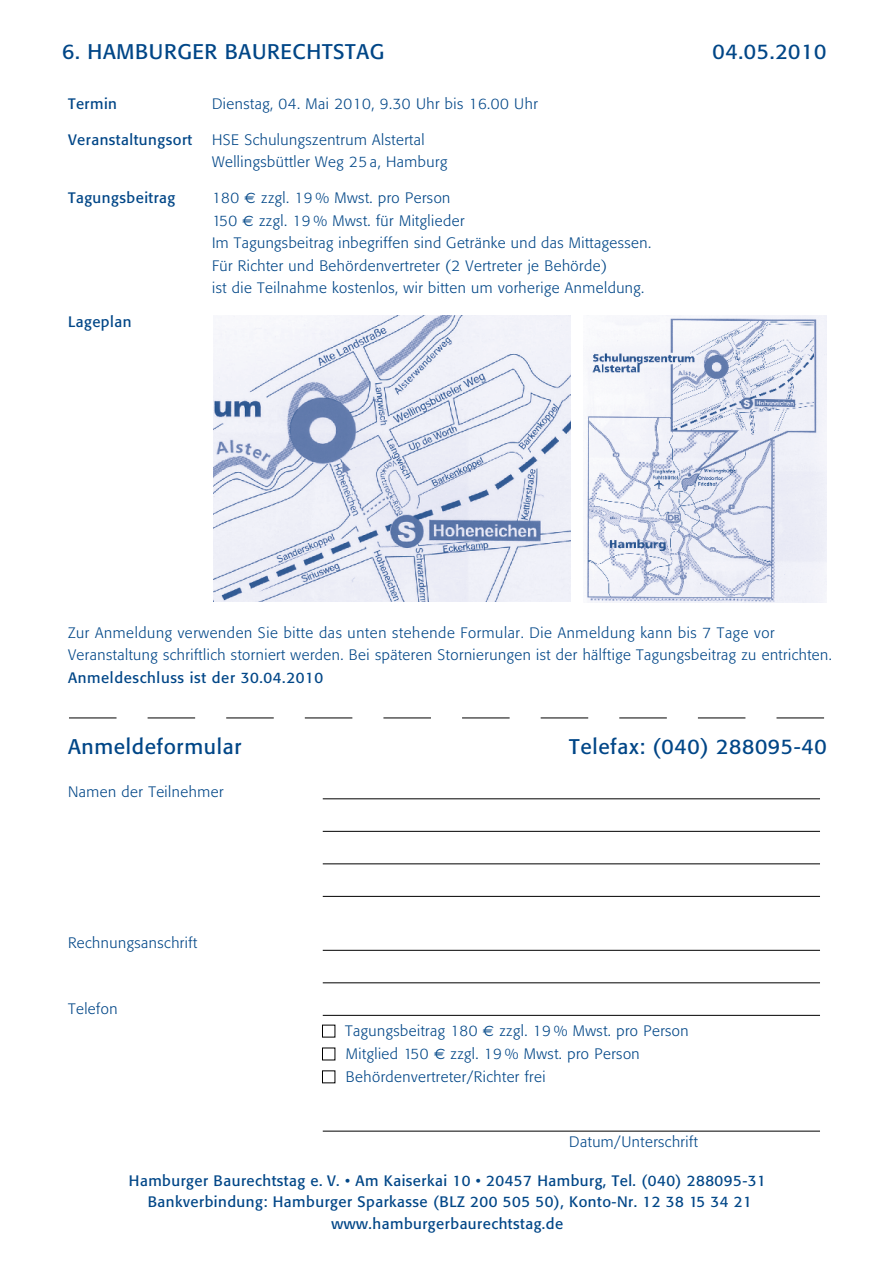
<style>
.page{position:relative;width:893px;height:1263px;background:#fff}
.page>*{position:absolute;margin:0;border:0;box-sizing:border-box;transform-origin:0 0}
.t1{font:21px "Formata BQ";letter-spacing:.035em;color:#004687}
.t2{font:300 15px/22.5px "Formata BQ";letter-spacing:.035em;color:#004687}
.t3{font:15px/20.9px "Formata BQ";letter-spacing:.035em;color:#004687;text-align:center}
.s1{font-family:"Euro Sans";font-weight:400}
</style>
<div class="page">
<svg style="left:69px;top:718px;width:755px;height:1px"></svg>
<hr style="left:323px;top:798px;width:497px;height:1px;background:#000">
<hr style="left:323px;top:831px;width:497px;height:1px;background:#000">
<hr style="left:323px;top:863px;width:497px;height:1px;background:#000">
<hr style="left:323px;top:896px;width:497px;height:1px;background:#000">
<hr style="left:323px;top:950px;width:497px;height:1px;background:#000">
<hr style="left:323px;top:982px;width:497px;height:1px;background:#000">
<hr style="left:323px;top:1015px;width:497px;height:1px;background:#000">
<hr style="left:323px;top:1131px;width:497px;height:1px;background:#000">
<div style="left:322px;top:1025px;width:13px;height:12px;border:1px solid #000"></div>
<div style="left:322px;top:1048px;width:13px;height:12px;border:1px solid #000"></div>
<div style="left:322px;top:1071px;width:13px;height:12px;border:1px solid #000"></div>
<img style="left:214px;top:315px;width:356px;height:286px">
<img style="left:584px;top:315px;width:242px;height:287px">
<h1 class="t1" style="left:62px;top:39px;width:324px">6. HAMBURGER BAURECHTSTAG</h1>
<h1 class="t1" style="left:713px;top:39px;width:115px">04.05.2010</h1>
<p class="t3" style="left:68px;top:93px;width:51px">Termin</p>
<p class="t2" style="left:212px;top:92px;width:327px">Dienstag, 04. Mai 2010, 9.30 Uhr bis 16.00 Uhr</p>
<p class="t3" style="left:68px;top:129px;width:126px">Veranstaltungsort</p>
<p class="t2" style="left:212px;top:128px;width:237px">HSE Schulungszentrum Alstertal<br>Wellingsbüttler Weg 25 a, Hamburg</p>
<p class="t3" style="left:68px;top:187px;width:109px">Tagungsbeitrag</p>
<p class="t2" style="left:212px;top:187px;width:441px">180 <span class="s1">d</span> zzgl. 19 % Mwst. pro Person<br>150 <span class="s1">d</span> zzgl. 19 % Mwst. für Mitglieder<br>Im Tagungsbeitrag inbegriffen sind Getränke und das Mittagessen.<br>Für Richter und Behördenvertreter (2 Vertreter je Behörde)<br>ist die Teilnahme kostenlos, wir bitten um vorherige Anmeldung.</p>
<p class="t3" style="left:68px;top:311px;width:65px">Lageplan</p>
<p class="t2" style="left:68px;top:621px;width:765px">Zur Anmeldung verwenden Sie bitte das unten stehende Formular. Die Anmeldung kann bis 7 Tage vor<br>Veranstaltung schriftlich storniert werden. Bei späteren Stornierungen ist der hälftige Tagungsbeitrag zu entrichten.</p>
<p class="t3" style="left:68px;top:667px;width:257px">Anmeldeschluss ist der 30.04.2010</p>
<h1 class="t1" style="left:68px;top:734px;width:175px">Anmeldeformular</h1>
<h1 class="t1" style="left:569px;top:734px;width:259px">Telefax: (040) 288095-40</h1>
<p class="t2" style="left:68px;top:780px;width:157px">Namen der Teilnehmer</p>
<p class="t2" style="left:68px;top:932px;width:131px">Rechnungsanschrift</p>
<p class="t2" style="left:68px;top:997px;width:51px">Telefon</p>
<p class="t2" style="left:345px;top:1020px;width:345px">Tagungsbeitrag 180 <span class="s1">d</span> zzgl. 19 % Mwst. pro Person<br>Mitglied 150 <span class="s1">d</span> zzgl. 19 % Mwst. pro Person<br>Behördenvertreter/Richter frei</p>
<p class="t2" style="left:569px;top:1131px;width:130px">Datum/Unterschrift</p>
<p class="t3" style="left:129px;top:1170px;width:638px">Hamburger Baurechtstag e. V. • Am Kaiserkai 10 • 20457 Hamburg, Tel. (040) 288095-31<br>Bankverbindung: Hamburger Sparkasse (BLZ 200 505 50), Konto-Nr. 12 38 15 34 21</p>
<p class="t3" style="left:331px;top:1213px;width:233px">www.hamburgerbaurechtstag.de</p>
</div>
